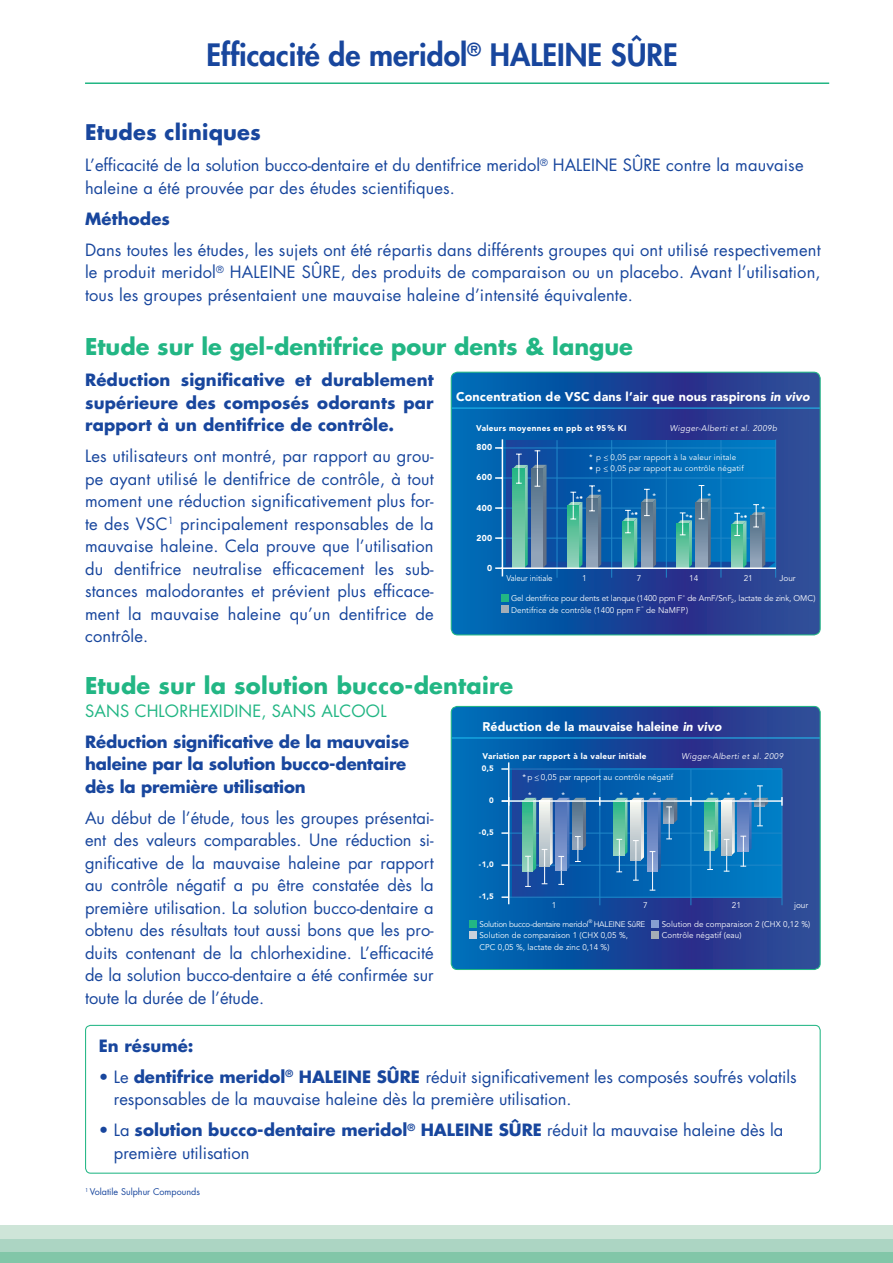
<style>
.page{position:relative;width:893px;height:1263px;background:#fff}
.page>*{position:absolute;margin:0;border:0;box-sizing:border-box;transform-origin:0 0}
.t1{font:800 30px "Futura";color:#18469d}
.t2{font:700 22.5px "Futura";color:#22b684}
.t3{font:700 21px "Futura";letter-spacing:.01em;color:#18469d}
.t4{font:16.5px/22.5px "Futura";color:#18469d;text-align:justify}
.t5{font:700 16.5px/22.5px "Futura";letter-spacing:-.01em;color:#18469d;text-align:justify}
.t6{font:16.5px "Futura";letter-spacing:.01em;color:#22b684}
.t7{font:700 16.5px "Futura";letter-spacing:.01em;color:#18469d}
.t8{font:900 12.6px "Avenir";letter-spacing:.01em;color:#fff}
.t9{font:9px "Futura";color:#18469d}
.t10{font:900 8.55px "Avenir";letter-spacing:.02em;color:#fff}
.t11{font:8.25px/11.4px "Avenir";letter-spacing:.01em;color:#fff}
.t12{font:8.25px/11.4px "Avenir";letter-spacing:-.01em;color:#fff}
.t13{font:900 8.25px "Avenir";letter-spacing:.04em;color:#fff}
.t14{font:italic 8.25px "Avenir";letter-spacing:.04em;color:#fff}
.t15{font:8.25px "Avenir";letter-spacing:.01em;color:#fff;scale:.95 1}
.t16{font:8.1px "Avenir";letter-spacing:-.025em;color:#fff}
.t17{font:7.95px "Avenir";letter-spacing:.02em;color:#fff}
.t18{font:900 7.8px "Avenir";color:#fff}
.t19{font:5.1px "Avenir";color:#fff}
.s1{font-style:italic}
.s2{font-weight:700}
</style>
<div class="page">
<div style="left:85px;top:1025px;width:736px;height:149px;border:1px solid #22b684;border-radius:5px"></div>
<svg style="left:451px;top:372px;width:368px;height:263px;background:#184d9d"></svg>
<svg style="left:506px;top:440px;width:269px;height:7px;background:#0462b0"></svg>
<hr style="left:451px;top:408px;width:369px;height:1px;background:#22c2f3">
<hr style="left:557px;top:440px;width:1px;height:138px;background:#2088c9">
<hr style="left:611px;top:440px;width:1px;height:138px;background:#2088c9">
<hr style="left:666px;top:440px;width:1px;height:138px;background:#2088c9">
<hr style="left:721px;top:440px;width:1px;height:138px;background:#2088c9">
<hr style="left:775px;top:439px;width:1px;height:139px;background:#2088c9">
<hr style="left:502px;top:439px;width:1px;height:137px;background:#fff">
<svg style="left:495px;top:447px;width:280px;height:122px;background:#2779ac"></svg>
<div style="left:501px;top:594px;width:7px;height:7px;background:#22b684"></div>
<div style="left:501px;top:605px;width:7px;height:8px;background:#a4aeb6"></div>
<hr style="left:502px;top:567px;width:274px;height:2px;background:#fff">
<div style="left:451px;top:372px;width:370px;height:263px;border:1px solid #22b684;border-radius:7px"></div>
<svg style="left:451px;top:706px;width:368px;height:263px;background:#164f9f"></svg>
<svg style="left:513px;top:770px;width:269px;height:127px;background:#0564b1"></svg>
<hr style="left:504px;top:897px;width:278px;height:1px;background:#2088c9">
<hr style="left:504px;top:865px;width:278px;height:1px;background:#2088c9">
<hr style="left:504px;top:833px;width:278px;height:1px;background:#2088c9">
<hr style="left:504px;top:769px;width:278px;height:1px;background:#2088c9">
<hr style="left:451px;top:737px;width:369px;height:1px;background:#22c2f3">
<svg style="left:522px;top:802px;width:1px;height:69px"></svg>
<hr style="left:600px;top:769px;width:1px;height:136px;background:#2088c9">
<hr style="left:691px;top:769px;width:1px;height:136px;background:#2088c9">
<hr style="left:782px;top:769px;width:1px;height:136px;background:#2088c9">
<svg style="left:690px;top:797px;width:2px;height:9px"></svg>
<svg style="left:781px;top:797px;width:2px;height:9px"></svg>
<svg style="left:501px;top:768px;width:7px;height:2px"></svg>
<svg style="left:501px;top:797px;width:7px;height:9px"></svg>
<svg style="left:501px;top:832px;width:7px;height:2px"></svg>
<svg style="left:501px;top:864px;width:7px;height:2px"></svg>
<svg style="left:502px;top:896px;width:6px;height:2px"></svg>
<hr style="left:508px;top:762px;width:1px;height:142px;background:#fff">
<svg style="left:523px;top:798px;width:63px;height:89px;background:#5d8eb2"></svg>
<svg style="left:614px;top:798px;width:63px;height:93px;background:#4a8cb9"></svg>
<svg style="left:705px;top:785px;width:63px;height:87px;background:#4194c2"></svg>
<hr style="left:502px;top:800px;width:280px;height:2px;background:#fff">
<div style="left:469px;top:920px;width:8px;height:7px;background:#22b684"></div>
<div style="left:469px;top:931px;width:8px;height:8px;background:#c8d1db"></div>
<div style="left:651px;top:920px;width:7px;height:7px;background:#879fd1"></div>
<div style="left:651px;top:931px;width:7px;height:8px;background:#a4aeb6"></div>
<div style="left:451px;top:706px;width:370px;height:264px;border:1px solid #22b684;border-radius:6px"></div>
<div style="left:0;top:1226px;width:893px;height:13px;background:#cee5d8"></div>
<div style="left:0;top:1239px;width:893px;height:13px;background:#acd5c3"></div>
<div style="left:0;top:1252px;width:893px;height:11px;background:#82c6a8"></div>
<hr style="left:85px;top:82px;width:744px;height:2px;background:#22b684">
<h1 class="t1" style="left:207px;top:35px;width:473px">Efficacité de meridol<sup>®</sup> HALEINE SÛRE</h1>
<p class="t3" style="left:85px;top:118px;width:178px">Etudes cliniques</p>
<p class="t4" style="left:85px;top:154px;width:720px">L’efficacité de la solution bucco-dentaire et du dentifrice meridol<sup>®</sup> HALEINE SÛRE contre la mauvaise haleine a été prouvée par des études scientifiques.</p>
<p class="t7" style="left:85px;top:208px;width:86px">Méthodes</p>
<p class="t4" style="left:85px;top:238px;width:737px">Dans toutes les études, les sujets ont été répartis dans différents groupes qui ont utilisé respectivement le produit meridol<sup>®</sup> HALEINE SÛRE, des produits de comparaison ou un placebo. Avant l’utilisation, tous les groupes présentaient une mauvaise haleine d’intensité équivalente.</p>
<h2 class="t2" style="left:85px;top:332px;width:549px">Etude sur le gel-dentifrice pour dents &amp; langue</h2>
<p class="t5" style="left:85px;top:369px;width:350px">Réduction significative et durablement supérieure des composés odorants par rapport à un dentifrice de contrôle.</p>
<p class="t4" style="left:85px;top:445px;width:350px">Les utilisateurs ont montré, par rapport au grou&shy;pe ayant utilisé le dentifrice de contrôle, à tout moment une réduction significativement plus for&shy;te des VSC<sup>1</sup> principalement responsables de la mauvaise haleine. Cela prouve que l’utilisation du dentifrice neutralise efficacement les sub&shy;stances malodorantes et prévient plus efficace&shy;ment la mauvaise haleine qu’un dentifrice de contrôle.</p>
<p class="t8" style="left:456px;top:386px;width:355px">Concentration de VSC dans l’air que nous raspirons <span class="s1">in vivo</span></p>
<p class="t13" style="left:476px;top:421px;width:152px">Valeurs moyennes en ppb et 95% KI</p>
<p class="t14" style="left:670px;top:423px;width:109px">Wigger-Alberti et al. 2009b</p>
<p class="t10" style="left:477px;top:440px;width:17px">800</p>
<p class="t10" style="left:477px;top:470px;width:17px">600</p>
<p class="t10" style="left:477px;top:500px;width:17px">400</p>
<p class="t10" style="left:477px;top:530px;width:17px">200</p>
<p class="t10" style="left:487px;top:560px;width:7px">0</p>
<p class="t17" style="left:589px;top:452px;width:149px">* p &lt;_ 0,05 par rapport à la valeur initale</p>
<p class="t17" style="left:589px;top:464px;width:156px">• p &lt;_ 0,05 par rapport au contrôle négatif</p>
<p class="t11" style="left:597px;top:486px;width:5px">*</p>
<p class="t11" style="left:707px;top:490px;width:5px">*</p>
<p class="t11" style="left:652px;top:490px;width:5px">*</p>
<p class="t11" style="left:576px;top:494px;width:9px">*<sup>•</sup></p>
<p class="t11" style="left:762px;top:504px;width:5px">*</p>
<p class="t11" style="left:631px;top:509px;width:9px">*<sup>•</sup></p>
<p class="t11" style="left:685px;top:512px;width:9px">*<sup>•</sup></p>
<p class="t11" style="left:740px;top:512px;width:9px">*<sup>•</sup></p>
<p class="t15" style="left:506px;top:573px;width:50px">Valeur initiale</p>
<p class="t11" style="left:582px;top:572px;width:6px">1</p>
<p class="t11" style="left:637px;top:572px;width:6px">7</p>
<p class="t11" style="left:744px;top:572px;width:11px">21</p>
<p class="t11" style="left:689px;top:572px;width:11px">14</p>
<p class="t11" style="left:779px;top:572px;width:18px">Jour</p>
<p class="t12" style="left:511px;top:593px;width:306px">Gel dentifrice pour dents et lanque (1400 ppm F- de AmF/SnF<sub>2</sub>, lactate de zink, OMC)<br>Dentifrice de contrôle (1400 ppm F- de NaMFP)</p>
<h2 class="t2" style="left:85px;top:671px;width:430px">Etude sur la solution bucco-dentaire</h2>
<p class="t6" style="left:85px;top:699px;width:303px">SANS CHLORHEXIDINE, SANS ALCOOL</p>
<p class="t5" style="left:85px;top:730px;width:326px;text-align:left">Réduction significative de la mauvaise haleine par la solution bucco-dentaire dès la première utilisation</p>
<p class="t4" style="left:85px;top:806px;width:350px">Au début de l’étude, tous les groupes présentai&shy;ent des valeurs comparables. Une réduction si&shy;gnificative de la mauvaise haleine par rapport au contrôle négatif a pu être constatée dès la première utilisation. La solution bucco-dentaire a obtenu des résultats tout aussi bons que les pro&shy;duits contenant de la chlorhexidine. L’efficacité de la solution bucco-dentaire a été confirmée sur toute la durée de l’étude.</p>
<p class="t8" style="left:482px;top:716px;width:241px">Réduction de la mauvaise haleine <span class="s1">in vivo</span></p>
<p class="t18" style="left:482px;top:762px;width:13px">0,5</p>
<p class="t18" style="left:489px;top:794px;width:6px">0</p>
<p class="t18" style="left:479px;top:825px;width:16px">-0,5</p>
<p class="t18" style="left:479px;top:857px;width:16px">-1,0</p>
<p class="t18" style="left:479px;top:889px;width:16px">-1,5</p>
<p class="t13" style="left:483px;top:749px;width:165px">Variation par rapport à la valeur initiale</p>
<p class="t14" style="left:681px;top:751px;width:103px">Wigger-Alberti et al. 2009</p>
<p class="t11" style="left:528px;top:769px;width:147px;line-height:17.5px;text-indent:-6px">*p &lt;_ 0,05 par rapport au contrôle négatif *</p>
<p class="t11" style="left:562px;top:789px;width:5px">*</p>
<p class="t11" style="left:619px;top:789px;width:22px">* *</p>
<p class="t11" style="left:653px;top:789px;width:5px">*</p>
<p class="t11" style="left:710px;top:789px;width:22px">* *</p>
<p class="t11" style="left:744px;top:789px;width:5px">*</p>
<p class="t11" style="left:552px;top:900px;width:6px">1</p>
<p class="t11" style="left:643px;top:900px;width:6px">7</p>
<p class="t11" style="left:732px;top:900px;width:11px">21</p>
<p class="t11" style="left:794px;top:900px;width:16px">jour</p>
<p class="t16" style="left:479px;top:920px;width:111px">Solution bucco-dentaire meridol</p>
<p class="t19" style="left:589px;top:918px;width:5px">®</p>
<p class="t16" style="left:594px;top:920px;width:53px">HALEINE SûRE</p>
<p class="t11" style="left:479px;top:930px;width:150px">Solution de comparaison 1 (CHX 0,05 %,<br>CPC 0,05 %, lactate de zinc 0,14 %)</p>
<p class="t11" style="left:662px;top:919px;width:150px">Solution de comparaison 2 (CHX 0,12 %)<br>Contrôle négatif (eau)</p>
<p class="t5" style="left:99px;top:1034px;width:96px">En résumé:</p>
<p class="t4" style="left:114px;top:1065px;width:684px;text-indent:-15px">• Le <span class="s2">dentifrice meridol</span><sup>®</sup> <span class="s2">HALEINE SÛRE</span> réduit significativement les composés soufrés volatils responsables de la mauvaise haleine dès la première utilisation.</p>
<p class="t4" style="left:114px;top:1119px;width:671px;text-indent:-15px">• La <span class="s2">solution bucco-dentaire meridol</span><sup>®</sup> <span class="s2">HALEINE SÛRE</span> réduit la mauvaise haleine dès la première utilisation</p>
<p class="t9" style="left:85px;top:1185px;width:116px"><sup>1</sup> Volatile Sulphur Compounds</p>
</div>
